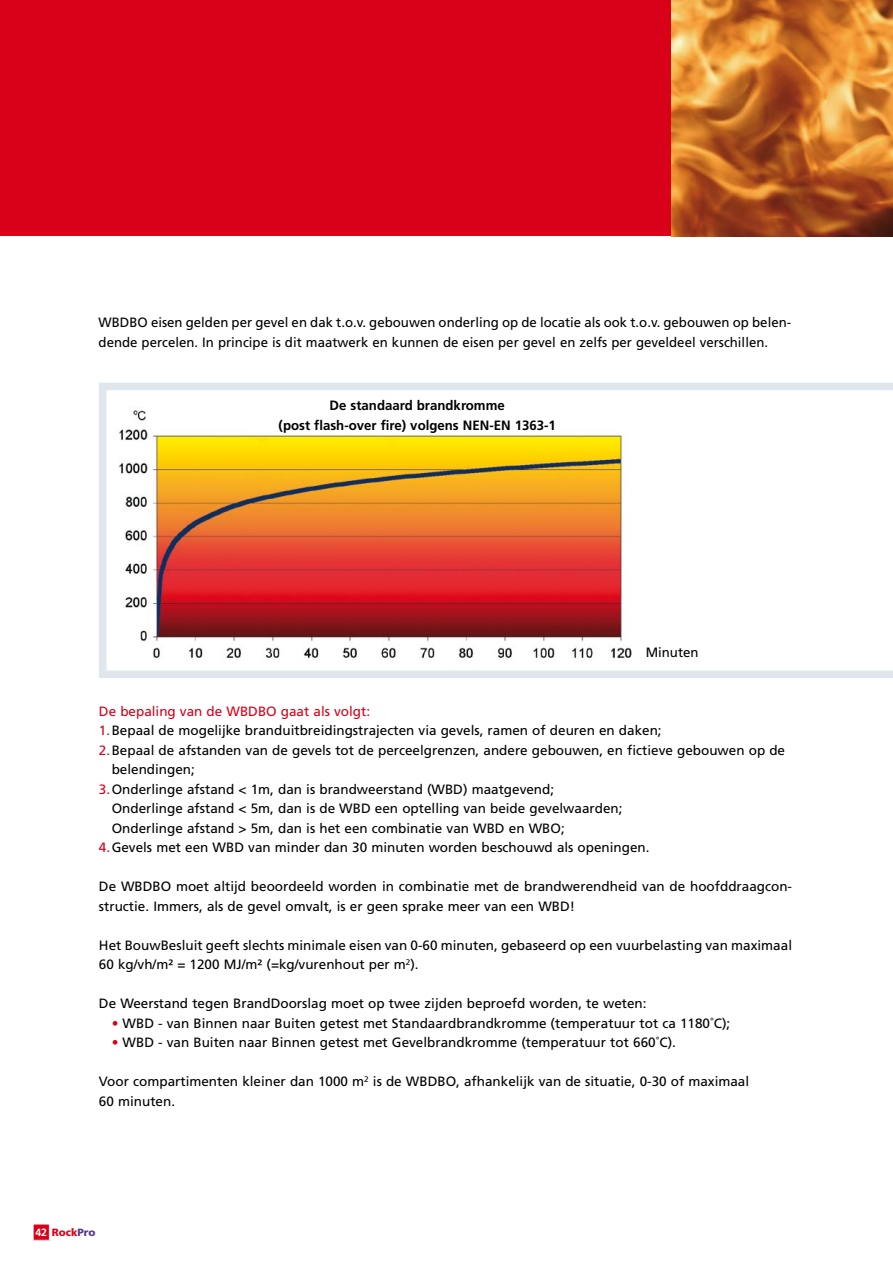
<style>
.page{position:relative;width:893px;height:1263px;background:#fff}
.page>*{position:absolute;margin:0;border:0;box-sizing:border-box;transform-origin:0 0}
.t1{font:13.5px/19.5px "Frutiger";color:#000}
.t2{font:700 13.5px/19.5px "Frutiger";color:#000}
.t3{font:13.5px "Frutiger";color:#d9001a}
.t4{font:900 10.5px "Frutiger";color:#d9001a}
.s1{color:#d9001a}
.s2{font-weight:700;color:#fff}
.s3{color:#57378a}
</style>
<div class="page">
<div style="left:0;top:0;width:892px;height:235px;background:#d9001a"></div>
<img style="left:672px;top:0;width:221px;height:236px">
<svg style="left:99px;top:383px;width:794px;height:295px"></svg>
<div style="left:33px;top:1224px;width:16px;height:16px;background:#d9001a"></div>
<div style="left:33px;top:1224px;width:17px;height:17px;border:1px solid #fff"></div>
<p class="t1" style="left:99px;top:313px;width:694px">WBDBO eisen gelden per gevel en dak t.o.v. gebouwen onderling op de locatie als ook t.o.v. gebouwen op belen&shy;dende percelen. I n principe is dit maatwerk en kunnen de eisen per gevel en zelfs per geveldeel verschillen.</p>
<p class="t2" style="left:279px;top:396px;width:228px;text-indent:51px">De standaard brandkromme (post flash-over fire) volgens NEN</p>
<p class="t2" style="left:489px;top:415px;width:68px">-EN 1363-1</p>
<p class="t1" style="left:646px;top:643px;width:54px">Minuten</p>
<p class="t3" style="left:99px;top:703px;width:273px">De bepaling van de WBDBO gaat als volgt:</p>
<p class="t1" style="left:99px;top:721px;width:564px"><span class="s1">1.</span>Bepaal de mogelijke branduitbreidingstrajecten via gevels, ramen of deuren en daken;</p>
<p class="t1" style="left:99px;top:740px;width:688px"><span class="s1">2.</span>Bepaal de afstanden van de gevels tot de perceelgrenzen, andere gebouwen, en fictieve gebouwen op de</p>
<p class="t1" style="left:112px;top:760px;width:85px">belendingen;</p>
<p class="t1" style="left:99px;top:779px;width:552px"><span class="s1">3.</span> Onderlinge afstand &lt; 1m, dan is brandweerstand (WBD) maatgevend;<br>Onderlinge afstand &lt; 5m, dan is de WBD een optelling van beide gevelwaarden; Onderlinge afstand &gt; 5m, dan is het een combinatie van WBD en WBO;<br><span class="s1">4.</span>Gevels met een WBD van minder dan 30 minuten worden beschouwd als openingen.</p>
<p class="t1" style="left:99px;top:877px;width:695px">De WBDBO moet altijd beoordeeld worden in combinatie met de brandwerendheid van de hoofddraagcon&shy;structie. I mmers, als de gevel omvalt, is er geen sprake meer van een WBD!</p>
<p class="t1" style="left:99px;top:935px;width:695px">Het BouwBesluit geeft slechts minimale eisen van 0-60 minuten, gebaseerd op een vuurbelasting van maximaal<br>60 kg/vh/m² = 1200 MJ/m² (=kg/vurenhout per m<sup>2</sup>).</p>
<p class="t1" style="left:99px;top:994px;width:549px">De Weerstand tegen BrandDoorslag moet op twee zijden beproefd worden, te weten:</p>
<p class="t1" style="left:112px;top:1013px;width:620px"><span class="s1">•</span> WBD - van Binnen naar Buiten getest met Standaardbrandkromme (temperatuur tot ca 1180˚C);</p>
<p class="t1" style="left:112px;top:1033px;width:566px"><span class="s1">•</span> WBD - van Buiten naar Binnen getest met Gevelbrandkromme (temperatuur tot 660˚C).</p>
<p class="t1" style="left:99px;top:1072px;width:652px">Voor compartimenten kleiner dan 1000 m<sup>2</sup> is de WBDBO, afhankelijk van de situatie, 0-30 of maximaal<br>60 minuten.</p>
<p class="t4" style="left:35px;top:1226px;width:61px"><span class="s2">42</span> Rock<span class="s3">Pro</span></p>
</div>
